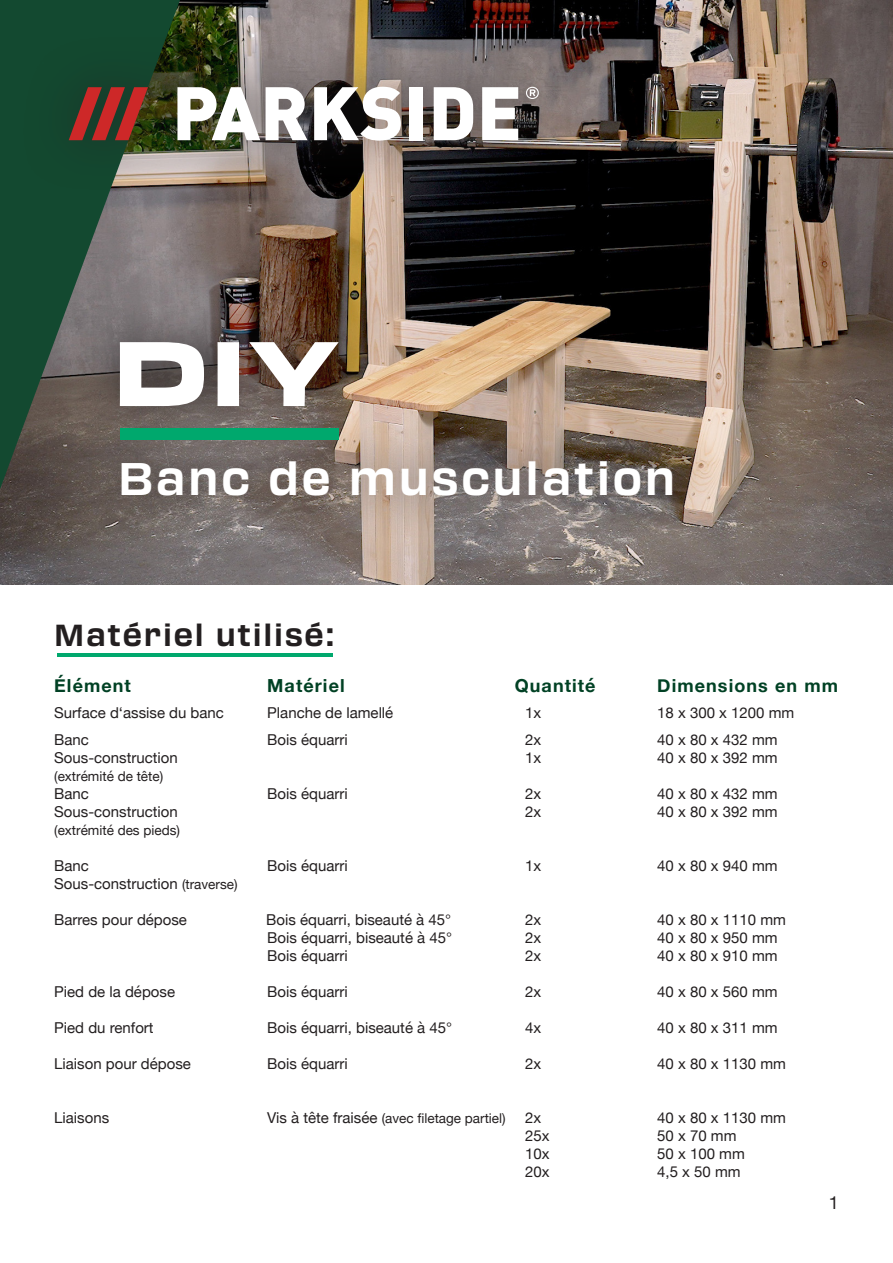
<style>
.page{position:relative;width:893px;height:1263px;background:#fff}
.page>*{position:absolute;margin:0;border:0;box-sizing:border-box;transform-origin:0 0}
.t1{font:900 expanded 90px "Transducer";color:#fff}
.t2{font:700 45px "Transducer";letter-spacing:.06em;color:#fff}
.t3{font:700 30px "Transducer";letter-spacing:.06em;color:#231f20}
.t4{font:700 18px "Helvetica Neue";letter-spacing:.06em;color:#014124}
.t5{font:18px "Helvetica Neue";color:#231f20}
.t6{font:15px "Helvetica Neue";color:#231f20}
.t7{font:13.5px "Helvetica Neue";color:#231f20}
.s1{font-size:13.5px}
.s2{font-size:15px}
</style>
<div class="page">
<img style="left:0;top:0;width:893px;height:585px">
<svg style="left:0;top:0;width:180px;height:489px;background:#3b5748"></svg>
<div style="left:19px;top:32px;width:567px;height:163px;background:#231f20;opacity:.75"></div>
<svg style="left:69px;top:87px;width:79px;height:53px;background:#783326"></svg>
<svg style="left:177px;top:87px;width:83px;height:53px"></svg>
<svg style="left:266px;top:87px;width:42px;height:53px"></svg>
<svg style="left:314px;top:87px;width:87px;height:54px"></svg>
<div style="left:409px;top:87px;width:13px;height:53px;background:#fff"></div>
<svg style="left:434px;top:87px;width:40px;height:53px"></svg>
<svg style="left:482px;top:87px;width:36px;height:53px"></svg>
<svg style="left:526px;top:87px;width:13px;height:12px"></svg>
<div style="left:80px;top:302px;width:292px;height:143px;background:#231f20;opacity:.82"></div>
<div style="left:75px;top:417px;width:643px;height:125px;background:#231f20;opacity:.75"></div>
<div style="left:120px;top:428px;width:219px;height:11px;background:#00a86d"></div>
<hr style="left:57px;top:653px;width:276px;height:3px;background:#00a86d">
<h1 class="t1" style="left:115px;top:304px;width:225px">DIY</h1>
<h2 class="t2" style="left:118px;top:447px;width:559px">Banc de musculation</h2>
<h3 class="t3" style="left:54px;top:614px;width:281px">Matériel utilisé:</h3>
<p class="t4" style="left:54px;top:671px;width:78px">Élément</p>
<p class="t4" style="left:267px;top:671px;width:79px">Matériel</p>
<p class="t4" style="left:515px;top:671px;width:82px">Quantité</p>
<p class="t4" style="left:657px;top:671px;width:182px">Dimensions en mm</p>
<p class="t6" style="left:54px;top:702px;width:171px">Surface d‘assise du banc</p>
<p class="t6" style="left:267px;top:702px;width:128px">Planche de lamellé</p>
<p class="t6" style="left:525px;top:702px;width:18px">1x</p>
<p class="t6" style="left:657px;top:702px;width:139px">18 x 300 x 1200 mm</p>
<p class="t6" style="left:54px;top:729px;width:36px">Banc</p>
<p class="t6" style="left:267px;top:729px;width:82px">Bois équarri</p>
<p class="t6" style="left:525px;top:729px;width:18px">2x</p>
<p class="t6" style="left:657px;top:729px;width:122px">40 x 80 x 432 mm</p>
<p class="t6" style="left:54px;top:747px;width:125px">Sous-construction</p>
<p class="t6" style="left:525px;top:747px;width:18px">1x</p>
<p class="t6" style="left:657px;top:747px;width:122px">40 x 80 x 392 mm</p>
<p class="t7" style="left:54px;top:766px;width:111px">(extrémité de tête)</p>
<p class="t6" style="left:54px;top:783px;width:36px">Banc</p>
<p class="t6" style="left:267px;top:783px;width:82px">Bois équarri</p>
<p class="t6" style="left:525px;top:783px;width:18px">2x</p>
<p class="t6" style="left:657px;top:783px;width:122px">40 x 80 x 432 mm</p>
<p class="t6" style="left:54px;top:801px;width:125px">Sous-construction</p>
<p class="t6" style="left:525px;top:801px;width:18px">2x</p>
<p class="t6" style="left:657px;top:801px;width:122px">40 x 80 x 392 mm</p>
<p class="t7" style="left:54px;top:820px;width:127px">(extrémité des pieds)</p>
<p class="t6" style="left:54px;top:855px;width:36px">Banc</p>
<p class="t6" style="left:267px;top:855px;width:82px">Bois équarri</p>
<p class="t6" style="left:525px;top:855px;width:18px">1x</p>
<p class="t6" style="left:657px;top:855px;width:122px">40 x 80 x 940 mm</p>
<p class="t6" style="left:54px;top:873px;width:185px">Sous-construction <span class="s1">(traverse)</span></p>
<p class="t6" style="left:54px;top:909px;width:134px">Barres pour dépose</p>
<p class="t6" style="left:266px;top:909px;width:186px">Bois équarri, biseauté à 45°</p>
<p class="t6" style="left:525px;top:909px;width:18px">2x</p>
<p class="t6" style="left:657px;top:909px;width:130px">40 x 80 x 1110 mm</p>
<p class="t6" style="left:267px;top:927px;width:186px">Bois équarri, biseauté à 45°</p>
<p class="t6" style="left:525px;top:927px;width:18px">2x</p>
<p class="t6" style="left:657px;top:927px;width:122px">40 x 80 x 950 mm</p>
<p class="t6" style="left:267px;top:945px;width:82px">Bois équarri</p>
<p class="t6" style="left:525px;top:945px;width:18px">2x</p>
<p class="t6" style="left:657px;top:945px;width:122px">40 x 80 x 910 mm</p>
<p class="t6" style="left:54px;top:981px;width:122px">Pied de la dépose</p>
<p class="t6" style="left:267px;top:981px;width:82px">Bois équarri</p>
<p class="t6" style="left:525px;top:981px;width:18px">2x</p>
<p class="t6" style="left:657px;top:981px;width:122px">40 x 80 x 560 mm</p>
<p class="t6" style="left:54px;top:1017px;width:101px">Pied du renfort</p>
<p class="t6" style="left:267px;top:1017px;width:186px">Bois équarri, biseauté à 45°</p>
<p class="t6" style="left:525px;top:1017px;width:18px">4x</p>
<p class="t6" style="left:657px;top:1017px;width:122px">40 x 80 x 311 mm</p>
<p class="t6" style="left:54px;top:1053px;width:138px">Liaison pour dépose</p>
<p class="t6" style="left:267px;top:1053px;width:82px">Bois équarri</p>
<p class="t6" style="left:525px;top:1053px;width:18px">2x</p>
<p class="t6" style="left:657px;top:1053px;width:130px">40 x 80 x 1130 mm</p>
<p class="t6" style="left:54px;top:1107px;width:57px">Liaisons</p>
<p class="t7" style="left:267px;top:1108px;width:240px"><span class="s2">Vis à tête fraisée</span> (avec filetage partiel)</p>
<p class="t6" style="left:525px;top:1107px;width:18px">2x</p>
<p class="t6" style="left:657px;top:1107px;width:130px">40 x 80 x 1130 mm</p>
<p class="t6" style="left:525px;top:1125px;width:26px">25x</p>
<p class="t6" style="left:657px;top:1125px;width:81px">50 x 70 mm</p>
<p class="t6" style="left:525px;top:1143px;width:26px">10x</p>
<p class="t6" style="left:657px;top:1143px;width:89px">50 x 100 mm</p>
<p class="t6" style="left:525px;top:1161px;width:26px">20x</p>
<p class="t6" style="left:657px;top:1161px;width:85px">4,5 x 50 mm</p>
<p class="t5" style="left:829px;top:1189px;width:12px">1</p>
</div>
